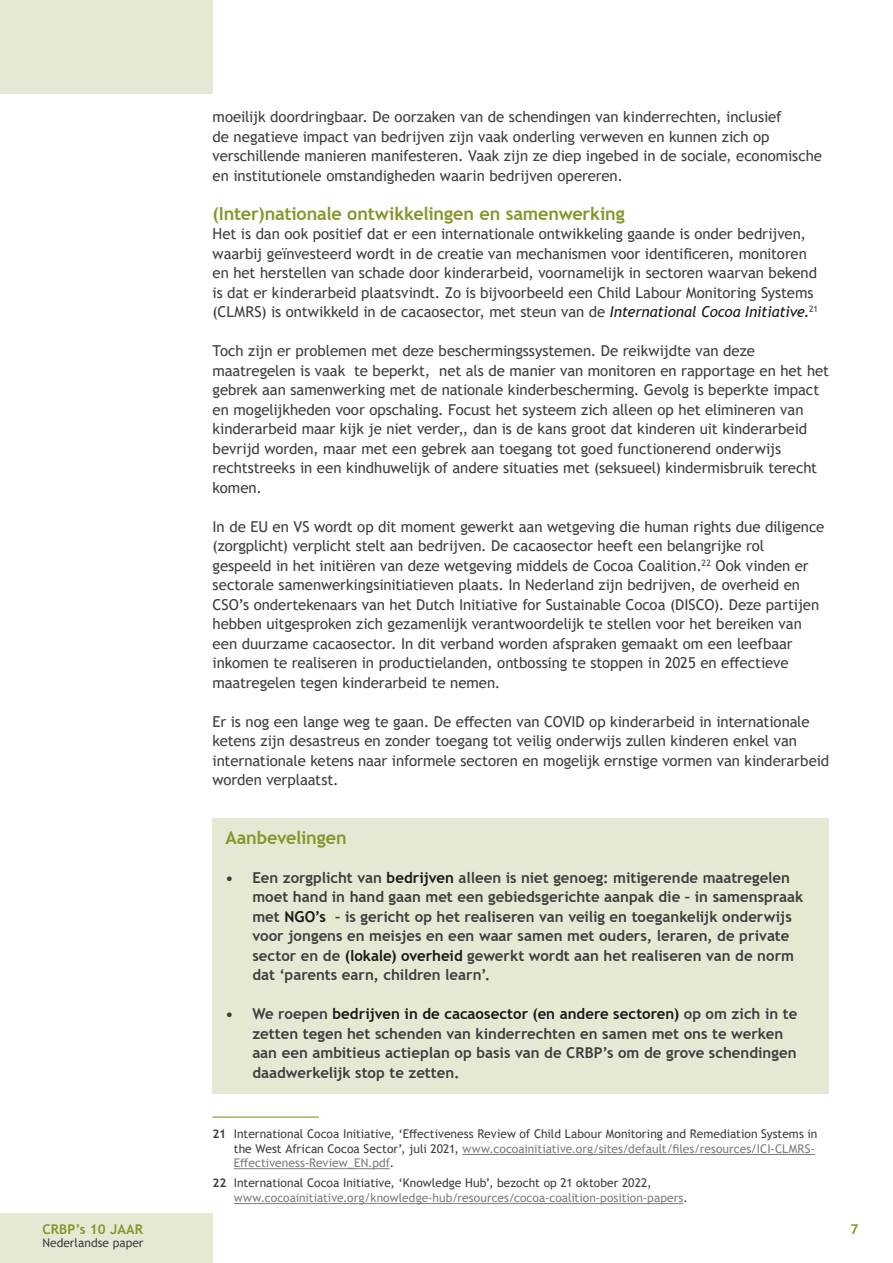
<style>
.page{position:relative;width:893px;height:1263px;background:#fff}
.page>*{position:absolute;margin:0;border:0;box-sizing:border-box;transform-origin:0 0}
.t1{font:700 18px "Trebuchet MS";letter-spacing:-.005em;color:#85962c}
.t2{font:15px/19.5px "Trebuchet MS";letter-spacing:-.005em;color:#3d3e3e}
.t3{font:700 15px/19.5px "Trebuchet MS";color:#3d3e3e}
.t4{font:700 13.5px "Trebuchet MS";letter-spacing:.01em;color:#85962c}
.t5{font:12px/14.2px "Trebuchet MS";color:#3d3e3e}
.t6{font:12px/14.2px "Trebuchet MS";color:#7a7d7f}
.s1{font-style:italic;color:#171a16}
.s2{color:#171a16}
.s3{font-weight:700}
.s4{color:#7a7d7f}
.s5{font-weight:700;color:#3d3e3e}
.s6{color:#3d3e3e}
</style>
<div class="page">
<div style="left:0;top:0;width:213px;height:94px;background:#e7e8d4"></div>
<div style="left:0;top:1213px;width:213px;height:50px;background:#e7e8d4"></div>
<div style="left:213px;top:818px;width:616px;height:42px;background:#e7e8d4"></div>
<div style="left:213px;top:859px;width:616px;height:137px;background:#e7e8d4"></div>
<div style="left:213px;top:995px;width:616px;height:99px;background:#e7e8d4"></div>
<hr style="left:213px;top:1116px;width:106px;height:2px;background:#85962c">
<hr style="left:463px;top:1154px;width:352px;height:1px;background:#7a7d7f">
<hr style="left:234px;top:1168px;width:156px;height:1px;background:#7a7d7f">
<hr style="left:234px;top:1203px;width:449px;height:1px;background:#7a7d7f">
<p class="t2" style="left:213px;top:107px;width:611px">moeilijk doordringbaar. De oorzaken van de schendingen van kinderrechten, inclusief<br>de negatieve impact van bedrijven zijn vaak onderling verweven en kunnen zich op verschillende manieren manifesteren. Vaak zijn ze diep ingebed in de sociale, economische en institutionele omstandigheden waarin bedrijven opereren.</p>
<p class="t1" style="left:213px;top:202px;width:414px">(Inter)nationale ontwikkelingen en samenwerking</p>
<p class="t2" style="left:213px;top:224px;width:607px">Het is dan ook positief dat er een internationale ontwikkeling gaande is onder bedrijven, waarbij geïnvesteerd wordt in de creatie van mechanismen voor identificeren, monitoren en het herstellen van schade door kinderarbeid, voornamelijk in sectoren waarvan bekend is dat er kinderarbeid plaatsvindt. Zo is bijvoorbeeld een Child Labour Monitoring Systems (CLMRS) is ontwikkeld in de cacaosector, met steun van de <span class="s1">International Cocoa Initiative.</span><sup>21</sup></p>
<p class="t2" style="left:213px;top:341px;width:618px">Toch zijn er problemen met deze beschermingssystemen. De reikwijdte van deze maatregelen is vaak te beperkt, net als de manier van monitoren en rapportage en het het gebrek aan samenwerking met de nationale kinderbescherming. Gevolg is beperkte impact en mogelijkheden voor opschaling. Focust het systeem zich alleen op het elimineren van kinderarbeid maar kijk je niet verder,, dan is de kans groot dat kinderen uit kinderarbeid bevrijd worden, maar met een gebrek aan toegang tot goed functionerend onderwijs rechtstreeks in een kindhuwelijk of andere situaties met (seksueel) kindermisbruik terecht komen.</p>
<p class="t2" style="left:213px;top:517px;width:613px">In de EU en VS wordt op dit moment gewerkt aan wetgeving die human rights due diligence (zorgplicht) verplicht stelt aan bedrijven. De cacaosector heeft een belangrijke rol gespeeld in het initiëren van deze wetgeving middels de Cocoa Coalition.<sup>22</sup> Ook vinden er sectorale samenwerkingsinitiatieven plaats. In Nederland zijn bedrijven, de overheid en CSO’s ondertekenaars van het Dutch Initiative for Sustainable Cocoa (DISCO). Deze partijen hebben uitgesproken zich gezamenlijk verantwoordelijk te stellen voor het bereiken van een duurzame cacaosector. In dit verband worden afspraken gemaakt om een leefbaar inkomen te realiseren in productielanden, ontbossing te stoppen in 2025 en effectieve maatregelen tegen kinderarbeid te nemen.</p>
<p class="t2" style="left:213px;top:712px;width:618px">Er is nog een lange weg te gaan. De effecten van COVID op kinderarbeid in internationale ketens zijn desastreus en zonder toegang tot veilig onderwijs zullen kinderen enkel van internationale ketens naar informele sectoren en mogelijk ernstige vormen van kinderarbeid worden verplaatst.</p>
<p class="t1" style="left:225px;top:826px;width:123px">Aanbevelingen</p>
<p class="t3" style="left:252px;top:868px;width:553px;text-indent:-27px">• Een zorgplicht van <span class="s2">bedrijven</span> alleen is niet genoeg: mitigerende maatregelen moet hand in hand gaan met een gebiedsgerichte aanpak die – in samenspraak met <span class="s2">NGO’s</span> – is gericht op het realiseren van veilig en toegankelijk onderwijs voor jongens en meisjes en een waar samen met ouders, leraren, de private sector en de <span class="s2">(lokale) overheid</span> gewerkt wordt aan het realiseren van de norm dat ‘parents earn, children learn’.</p>
<p class="t3" style="left:252px;top:1004px;width:546px;text-indent:-27px">• We roepen <span class="s2">bedrijven in de cacaosector (en andere sectoren)</span> op om zich in te zetten tegen het schenden van kinderrechten en samen met ons te werken aan een ambitieus actieplan op basis van de CRBP’s om de grove schendingen daadwerkelijk stop te zetten.</p>
<p class="t5" style="left:234px;top:1127px;width:585px;text-indent:-21px"><span class="s3">21</span> International Cocoa Initiative, ‘Effectiveness Review of Child Labour Monitoring and Remediation Systems in the West African Cocoa Sector’, juli 2021, <span class="s4">www.cocoainitiative.org/sites/default/files/resources/ICI-CLMRS-<br>Effectiveness-Review_EN.pdf</span>.</p>
<p class="t6" style="left:234px;top:1176px;width:455px;text-indent:-21px"><span class="s5">22</span> <span class="s6">International Cocoa Initiative, ‘Knowledge Hub’, bezocht op 21 oktober 2022, </span>www.cocoainitiative.org/knowledge-hub/resources/cocoa-coalition-position-papers<span class="s6">.</span></p>
<p class="t4" style="left:43px;top:1221px;width:102px">CRBP’s 10 JAAR</p>
<p class="t4" style="left:850px;top:1221px;width:9px">7</p>
<p class="t5" style="left:43px;top:1236px;width:103px">Nederlandse paper</p>
</div>
